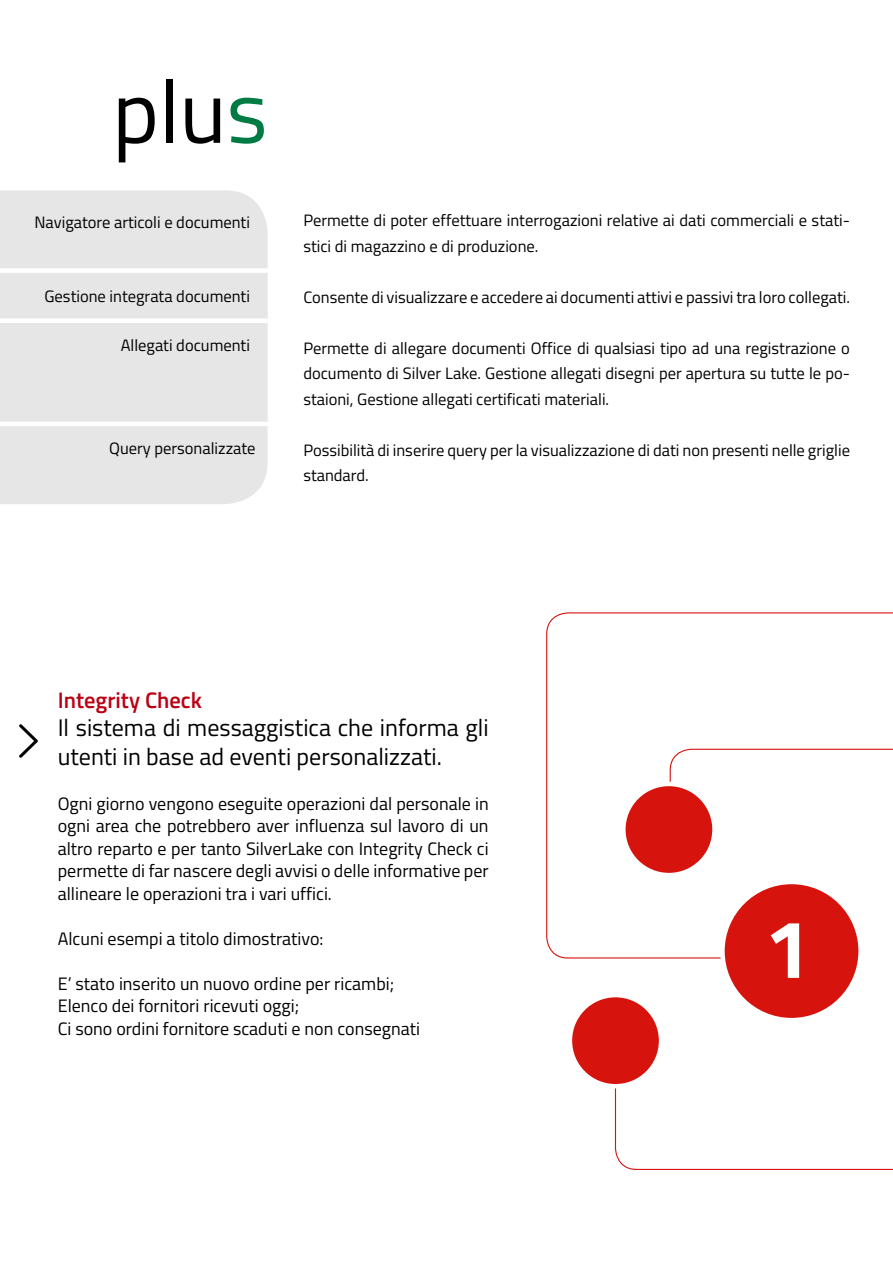
<style>
.page{position:relative;width:893px;height:1263px;background:#fff}
.page>*{position:absolute;margin:0;border:0;box-sizing:border-box;transform-origin:0 0}
.t1{font:88.5px "Titillium Web";color:#000}
.t2{font:700 82.5px "Titillium Web";color:#fff}
.t3{font:24px/28.5px "Titillium Web";color:#000}
.t4{font:600 22.5px "Titillium Web";color:#bb0013}
.t5{font:18px/22.5px "Titillium Web";color:#000;text-align:justify}
.t6{font:16.5px/25.5px "Titillium Web";color:#000}
.s1{color:#007b43}
</style>
<div class="page">
<div style="left:0;top:190px;width:268px;height:314px;background:#e6e6e6"></div>
<div style="left:0;top:268px;width:350px;height:5px;background:#fff"></div>
<div style="left:0;top:318px;width:268px;height:5px;background:#fff"></div>
<hr style="left:0;top:422px;width:273px;height:4px;background:#fff">
<img style="left:19px;top:724px;width:19px;height:34px">
<svg style="left:546px;top:612px;width:347px;height:347px"></svg>
<svg style="left:614px;top:1088px;width:279px;height:82px"></svg>
<div style="left:570px;top:995px;width:91px;height:91px;background:#d7130d;border-radius:50%"></div>
<div style="left:568px;top:993px;width:95px;height:95px;border:4px solid #fff;border-radius:50%"></div>
<svg style="left:669px;top:748px;width:224px;height:52px"></svg>
<div style="left:606px;top:800px;width:287px;height:95px;background:#fff"></div>
<div style="left:623px;top:784px;width:91px;height:91px;background:#d7130d;border-radius:50%"></div>
<div style="left:621px;top:782px;width:96px;height:95px;border:4px solid #fff;border-radius:50%"></div>
<div style="left:849px;top:937px;width:44px;height:43px;background:#fff"></div>
<div style="left:722px;top:882px;width:139px;height:138px;background:#d7130d;border-radius:50%"></div>
<div style="left:720px;top:880px;width:143px;height:142px;border:4px solid #fff;border-radius:50%"></div>
<p class="t1" style="left:112px;top:47px;width:157px">plu<span class="s1">s</span></p>
<p class="t6" style="left:34px;top:209px;width:217px">Navigatore articoli e documenti</p>
<p class="t6" style="left:44px;top:283px;width:207px">Gestione integrata documenti</p>
<p class="t6" style="left:121px;top:332px;width:131px">Allegati documenti</p>
<p class="t6" style="left:109px;top:435px;width:148px">Query personalizzate</p>
<p class="t6" style="left:303px;top:207px;width:548px">Permette di poter effettuare interrogazioni relative ai dati commerciali e stati&shy;stici di magazzino e di produzione.</p>
<p class="t6" style="left:303px;top:283px;width:548px">Consente di visualizzare e accedere ai documenti attivi e passivi tra loro collegati.</p>
<p class="t6" style="left:303px;top:334px;width:548px;text-align:justify">Permette di allegare documenti Office di qualsiasi tipo ad una registrazione o documento di Silver Lake. Gestione allegati disegni per apertura su tutte le po&shy;staioni, Gestione allegati certificati materiali.</p>
<p class="t6" style="left:303px;top:436px;width:548px">Possibilità di inserire query per la visualizzazione di dati non presenti nelle griglie standard.</p>
<p class="t4" style="left:58px;top:683px;width:146px">Integrity Check</p>
<p class="t3" style="left:58px;top:712px;width:432px">Il sistema di messaggistica che informa gli utenti in base ad eventi personalizzati.</p>
<p class="t5" style="left:58px;top:791px;width:432px">Ogni giorno vengono eseguite operazioni dal personale in ogni area che potrebbero aver influenza sul lavoro di un altro reparto e per tanto SilverLake con Integrity Check ci permette di far nascere degli avvisi o delle informative per allineare le operazioni tra i vari uffici.</p>
<p class="t5" style="left:58px;top:926px;width:267px">Alcuni esempi a titolo dimostrativo:</p>
<p class="t5" style="left:58px;top:971px;width:338px">E’ stato inserito un nuovo ordine per ricambi;</p>
<p class="t5" style="left:58px;top:993px;width:243px">Elenco dei fornitori ricevuti oggi;</p>
<p class="t5" style="left:58px;top:1016px;width:364px">Ci sono ordini fornitore scaduti e non consegnati</p>
<p class="t2" style="left:765px;top:886px;width:48px">1</p>
</div>
